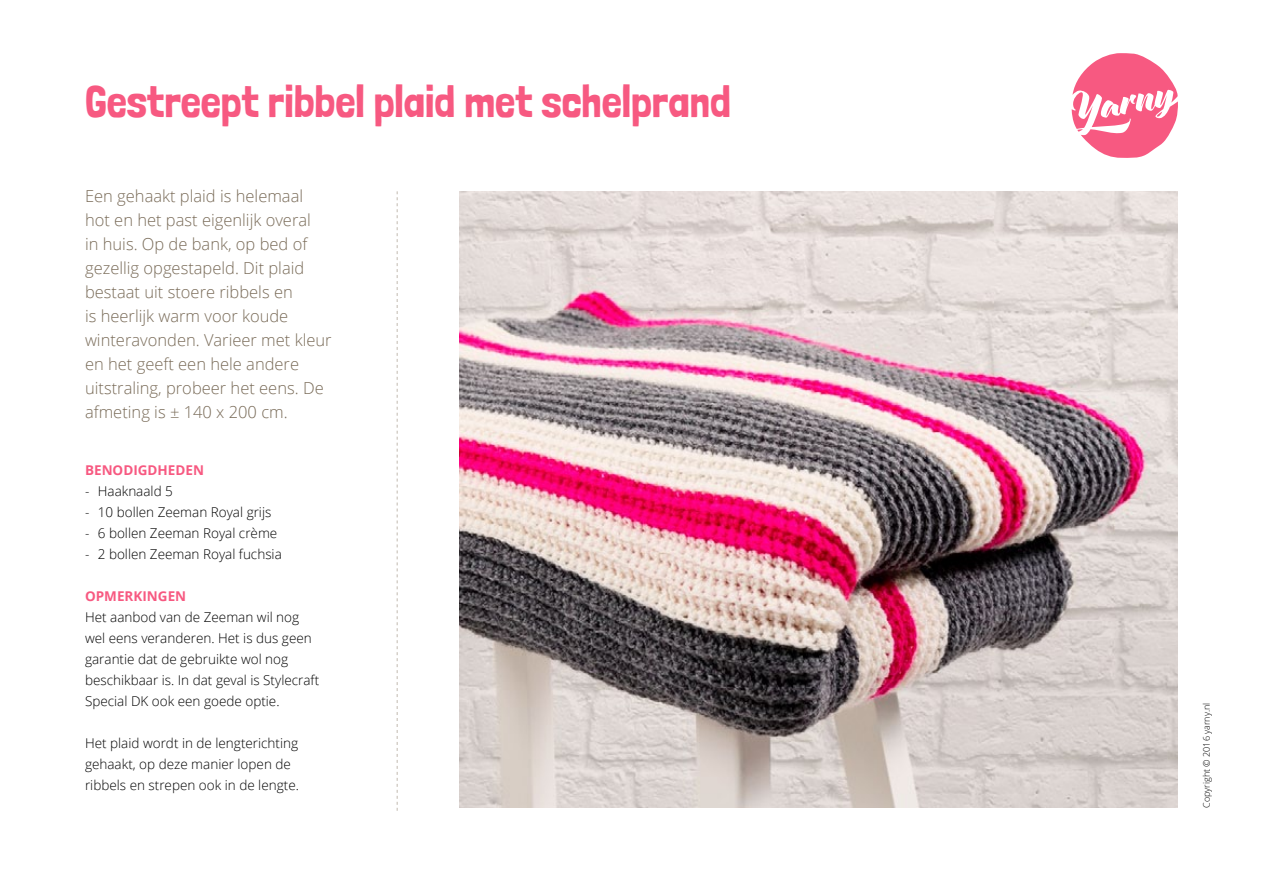
<style>
.page{position:relative;width:1263px;height:893px;background:#fff}
.page>*{position:absolute;margin:0;border:0;box-sizing:border-box;transform-origin:0 0}
.t1{font:45px "Londrina Solid";color:#f75981}
.t2{font:300 16.5px/24px "Open Sans";color:#796b58}
.t3{font:300 13.5px/21px "Open Sans";color:#000}
.t4{font:700 13.5px "Open Sans";color:#f75981}
.t5{font:300 9px "Open Sans";color:#000}
</style>
<div class="page">
<svg style="left:1071px;top:53px;width:107px;height:105px"></svg>
<svg style="left:397px;top:191px;width:1px;height:620px"></svg>
<img style="left:460px;top:191px;width:718px;height:617px">
<h1 class="t1" style="left:85px;top:75px;width:647px">Gestreept ribbel plaid met schelprand</h1>
<p class="t2" style="left:85px;top:183px;width:248px">Een gehaakt plaid is helemaal hot en het past eigenlijk overal<br>in huis. Op de bank, op bed of gezellig opgestapeld. Dit plaid bestaat uit stoere ribbels en<br>is heerlijk warm voor koude winteravonden. Varieer met kleur en het geeft een hele andere uitstraling, probeer het eens. De afmeting is ± 140 x 200 cm.</p>
<p class="t4" style="left:85px;top:460px;width:120px">BENODIGDHEDEN</p>
<p class="t3" style="left:85px;top:480px;width:89px">- Haaknaald 5</p>
<p class="t3" style="left:85px;top:501px;width:188px">- 10 bollen Zeeman Royal grijs</p>
<p class="t3" style="left:85px;top:522px;width:194px">- 6 bollen Zeeman Royal crème</p>
<p class="t3" style="left:85px;top:543px;width:198px">- 2 bollen Zeeman Royal fuchsia</p>
<p class="t4" style="left:85px;top:586px;width:103px">OPMERKINGEN</p>
<p class="t3" style="left:85px;top:606px;width:236px">Het aanbod van de Zeeman wil nog wel eens veranderen. Het is dus geen garantie dat de gebruikte wol nog beschikbaar is. In dat geval is Stylecraft Special DK ook een goede optie.</p>
<p class="t3" style="left:85px;top:732px;width:215px">Het plaid wordt in de lengterichting gehaakt, op deze manier lopen de ribbels en strepen ook in de lengte.</p>
<p class="t5" style="left:1200px;top:808px;width:107px;rotate:-90deg">Copyright © 2016 yarny.nl</p>
</div>
